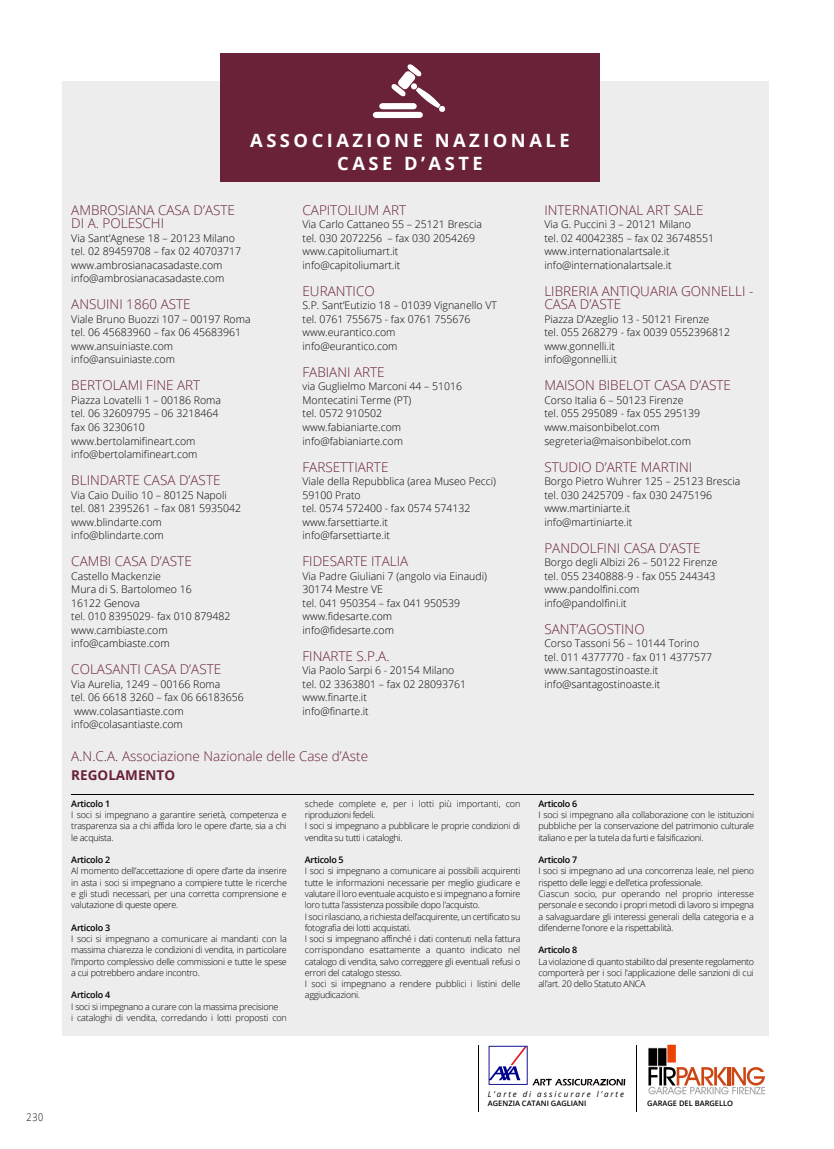
<style>
.page{position:relative;width:834px;height:1149px;background:#fff}
.page>*{position:absolute;margin:0;border:0;box-sizing:border-box;transform-origin:0 0}
.t1{font:700 18.3px/22.5px "Open Sans";letter-spacing:.19em;color:#fff;text-align:center}
.t2{font:300 13.5px/13.5px "Open Sans";color:#692238}
.t3{font:700 13.5px "Open Sans";color:#692238}
.t4{font:300 10.5px/13.5px "Open Sans";color:#000}
.t5{font:300 10.5px "Open Sans";color:#000;scale:.85 1}
.t6{font:300 9px/11.2px "Open Sans";letter-spacing:-.03em;color:#000;text-align:justify}
.t7{font:600 9px "Open Sans";letter-spacing:-.03em;color:#000}
.t8{font:italic 7.95px "Open Sans";letter-spacing:.24em;color:#000}
.t9{font:600 7.5px "Open Sans";color:#000}
</style>
<div class="page">
<div style="left:62px;top:81px;width:706px;height:954px;background:#ededed"></div>
<div style="left:220px;top:53px;width:380px;height:128px;background:#692238"></div>
<svg style="left:373px;top:64px;width:72px;height:54px"></svg>
<hr style="left:71px;top:793px;width:682px;height:1px;background:#000">
<hr style="left:478px;top:1045px;width:1px;height:66px;background:#000">
<hr style="left:635px;top:1045px;width:1px;height:66px;background:#000">
<img style="left:648px;top:1044px;width:118px;height:51px">
<img style="left:687px;top:1066px;width:77px;height:19px">
<img style="left:648px;top:1066px;width:39px;height:19px">
<img style="left:648px;top:1086px;width:117px;height:8px">
<svg style="left:488px;top:1045px;width:137px;height:40px"></svg>
<p class="t5" style="left:27px;top:1109px;width:21px">230</p>
<h1 class="t1" style="left:250px;top:129px;width:321px">ASSOCIAZIONE NAZIONALE<br>CASE D’ASTE</h1>
<p class="t2" style="left:71px;top:203px;width:165px">AMBROSIANA CASA D’ASTE<br>DI A. POLESCHI</p>
<p class="t4" style="left:71px;top:231px;width:171px">Via Sant’Agnese 18 – 20123 Milano tel. 02 89459708 – fax 02 40703717 www.ambrosianacasadaste.com info@ambrosianacasadaste.com</p>
<p class="t2" style="left:71px;top:297px;width:121px">ANSUINI 1860 ASTE</p>
<p class="t4" style="left:71px;top:312px;width:181px">Viale Bruno Buozzi 107 – 00197 Roma tel. 06 45683960 – fax 06 45683961 www.ansuiniaste.com info@ansuiniaste.com</p>
<p class="t2" style="left:71px;top:378px;width:130px">BERTOLAMI FINE ART</p>
<p class="t4" style="left:71px;top:393px;width:151px">Piazza Lovatelli 1 – 00186 Roma tel. 06 32609795 – 06 3218464 fax 06 3230610 www.bertolamifineart.com info@bertolamifineart.com</p>
<p class="t2" style="left:71px;top:473px;width:151px">BLINDARTE CASA D’ASTE</p>
<p class="t4" style="left:71px;top:487px;width:171px">Via Caio Duilio 10 – 80125 Napoli tel. 081 2395261 – fax 081 5935042 www.blindarte.com info@blindarte.com</p>
<p class="t2" style="left:71px;top:554px;width:122px">CAMBI CASA D’ASTE</p>
<p class="t4" style="left:71px;top:568px;width:161px">Castello Mackenzie<br>Mura di S. Bartolomeo 16<br>16122 Genova<br>tel. 010 8395029- fax 010 879482 www.cambiaste.com info@cambiaste.com</p>
<p class="t2" style="left:71px;top:662px;width:151px">COLASANTI CASA D’ASTE</p>
<p class="t4" style="left:71px;top:676px;width:174px">Via Aurelia, 1249 – 00166 Roma<br>tel. 06 6618 3260 – fax 06 66183656 www.colasantiaste.com info@colasantiaste.com</p>
<p class="t2" style="left:302px;top:203px;width:105px">CAPITOLIUM ART</p>
<p class="t4" style="left:302px;top:217px;width:181px">Via Carlo Cattaneo 55 – 25121 Brescia tel. 030 2072256 – fax 030 2054269 www.capitoliumart.it info@capitoliumart.it</p>
<p class="t2" style="left:302px;top:284px;width:74px">EURANTICO</p>
<p class="t4" style="left:302px;top:298px;width:196px">S.P. Sant’Eutizio 18 – 01039 Vignanello VT tel. 0761 755675 - fax 0761 755676 www.eurantico.com<br>info@eurantico.com</p>
<p class="t2" style="left:302px;top:365px;width:84px">FABIANI ARTE</p>
<p class="t4" style="left:302px;top:379px;width:161px">via Guglielmo Marconi 44 – 51016<br>Montecatini Terme (PT)<br>tel. 0572 910502 www.fabianiarte.com info@fabianiarte.com</p>
<p class="t2" style="left:302px;top:459px;width:87px">FARSETTIARTE</p>
<p class="t4" style="left:302px;top:474px;width:195px">Viale della Repubblica (area Museo Pecci)<br>59100 Prato<br>tel. 0574 572400 - fax 0574 574132 www.farsettiarte.it<br>info@farsettiarte.it</p>
<p class="t2" style="left:302px;top:554px;width:107px">FIDESARTE ITALIA</p>
<p class="t4" style="left:302px;top:568px;width:186px">Via Padre Giuliani 7 (angolo via Einaudi)<br>30174 Mestre VE<br>tel. 041 950354 – fax 041 950539 www.fidesarte.com<br>info@fidesarte.com</p>
<p class="t2" style="left:302px;top:648px;width:89px">FINARTE S.P.A.</p>
<p class="t4" style="left:302px;top:663px;width:165px">Via Paolo Sarpi 6 - 20154 Milano tel. 02 3363801 – fax 02 28093761 www.finarte.it<br>info@finarte.it</p>
<p class="t2" style="left:71px;top:748px;width:298px">A.N.C.A. Associazione Nazionale delle Case d’Aste</p>
<p class="t3" style="left:71px;top:765px;width:105px">REGOLAMENTO</p>
<p class="t7" style="left:71px;top:797px;width:40px">Articolo 1</p>
<p class="t6" style="left:71px;top:808px;width:217px">I soci si impegnano a garantire serietà, competenza e trasparenza sia a chi affida loro le opere d’arte, sia a chi le acquista.</p>
<p class="t7" style="left:71px;top:853px;width:40px">Articolo 2</p>
<p class="t6" style="left:71px;top:865px;width:217px">Al momento dell’accettazione di opere d’arte da inserire in asta i soci si impegnano a compiere tutte le ricerche e gli studi necessari, per una corretta comprensione e valutazione di queste opere.</p>
<p class="t7" style="left:71px;top:921px;width:40px">Articolo 3</p>
<p class="t6" style="left:71px;top:932px;width:217px">I soci si impegnano a comunicare ai mandanti con la massima chiarezza le condizioni di vendita, in particolare l’importo complessivo delle commissioni e tutte le spese a cui potrebbero andare incontro.</p>
<p class="t7" style="left:71px;top:988px;width:40px">Articolo 4</p>
<p class="t6" style="left:71px;top:1000px;width:217px">I soci si impegnano a curare con la massima precisione<br>i cataloghi di vendita, corredando i lotti proposti con</p>
<p class="t6" style="left:305px;top:797px;width:217px;text-align:left">schede complete e, per i lotti più importanti, con riproduzioni fedeli.<br>I soci si impegnano a pubblicare le proprie condizioni di vendita su tutti i cataloghi.</p>
<p class="t7" style="left:305px;top:853px;width:40px">Articolo 5</p>
<p class="t6" style="left:305px;top:865px;width:217px;text-align:left">I soci si impegnano a comunicare ai possibili acquirenti tutte le informazioni necessarie per meglio giudicare e valutare il loro eventuale acquisto e si impegnano a fornire loro tutta l’assistenza possibile dopo l’acquisto.<br>I soci rilasciano, a richiesta dell’acquirente, un certificato su fotografia dei lotti acquistati.<br>I soci si impegnano affinché i dati contenuti nella fattura corrispondano esattamente a quanto indicato nel catalogo di vendita, salvo correggere gli eventuali refusi o errori del catalogo stesso.<br>I soci si impegnano a rendere pubblici i listini delle aggiudicazioni.</p>
<p class="t2" style="left:544px;top:203px;width:161px">INTERNATIONAL ART SALE</p>
<p class="t4" style="left:544px;top:217px;width:171px">Via G. Puccini 3 – 20121 Milano<br>tel. 02 40042385 – fax 02 36748551 www.internationalartsale.it info@internationalartsale.it</p>
<p class="t2" style="left:544px;top:284px;width:210px">LIBRERIA ANTIQUARIA GONNELLI -<br>CASA D’ASTE</p>
<p class="t4" style="left:544px;top:312px;width:187px">Piazza D’Azeglio 13 - 50121 Firenze<br>tel. 055 268279 - fax 0039 0552396812 www.gonnelli.it<br>info@gonnelli.it</p>
<p class="t2" style="left:544px;top:378px;width:188px">MAISON BIBELOT CASA D’ASTE</p>
<p class="t4" style="left:544px;top:393px;width:157px">Corso Italia 6 – 50123 Firenze tel. 055 295089 - fax 055 295139 www.maisonbibelot.com segreteria@maisonbibelot.com</p>
<p class="t2" style="left:544px;top:459px;width:149px">STUDIO D’ARTE MARTINI</p>
<p class="t4" style="left:544px;top:474px;width:198px">Borgo Pietro Wuhrer 125 – 25123 Brescia tel. 030 2425709 - fax 030 2475196 www.martiniarte.it<br>info@martiniarte.it</p>
<p class="t2" style="left:544px;top:540px;width:158px">PANDOLFINI CASA D’ASTE</p>
<p class="t4" style="left:544px;top:555px;width:175px">Borgo degli Albizi 26 – 50122 Firenze tel. 055 2340888-9 - fax 055 244343 www.pandolfini.com info@pandolfini.it</p>
<p class="t2" style="left:544px;top:621px;width:102px">SANT’AGOSTINO</p>
<p class="t4" style="left:544px;top:636px;width:169px">Corso Tassoni 56 – 10144 Torino tel. 011 4377770 - fax 011 4377577 www.santagostinoaste.it info@santagostinoaste.it</p>
<p class="t7" style="left:538px;top:797px;width:40px">Articolo 6</p>
<p class="t6" style="left:538px;top:808px;width:217px">I soci si impegnano alla collaborazione con le istituzioni pubbliche per la conservazione del patrimonio culturale italiano e per la tutela da furti e falsificazioni.</p>
<p class="t7" style="left:538px;top:853px;width:40px">Articolo 7</p>
<p class="t6" style="left:538px;top:865px;width:217px;text-align:left">I soci si impegnano ad una concorrenza leale, nel pieno rispetto delle leggi e dell’etica professionale.<br>Ciascun socio, pur operando nel proprio interesse personale e secondo i propri metodi di lavoro si impegna a salvaguardare gli interessi generali della categoria e a difenderne l’onore e la rispettabilità.</p>
<p class="t7" style="left:538px;top:943px;width:40px">Articolo 8</p>
<p class="t6" style="left:538px;top:955px;width:217px">La violazione di quanto stabilito dal presente regolamento comporterà per i soci l’applicazione delle sanzioni di cui all’art. 20 dello Statuto ANCA</p>
<p class="t8" style="left:488px;top:1087px;width:137px">L’arte di assicurare l’arte</p>
<p class="t9" style="left:488px;top:1098px;width:100px">AGENZIA CATANI GAGLIANI</p>
<p class="t9" style="left:647px;top:1098px;width:87px">GARAGE DEL BARGELLO</p>
</div>
